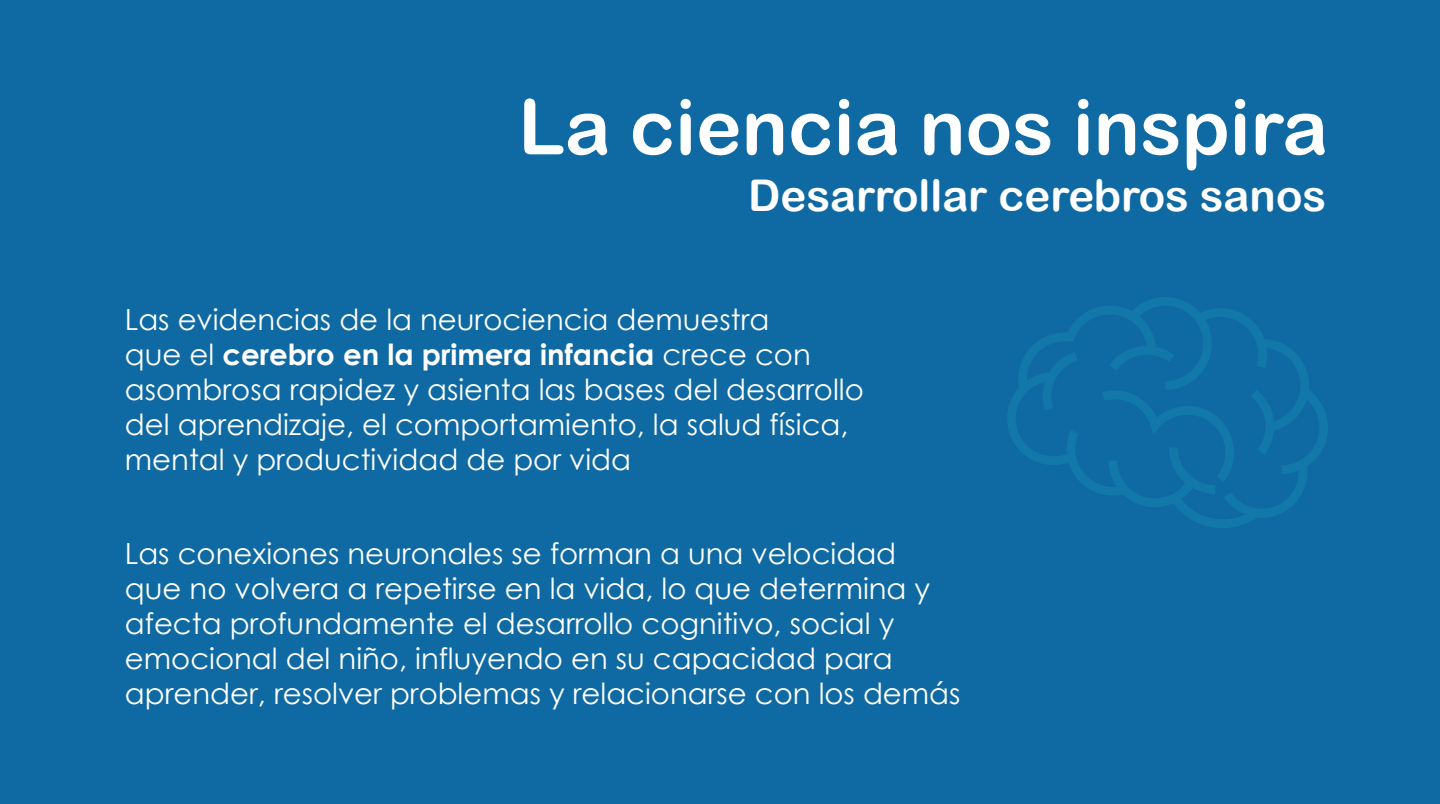
<style>
.page{position:relative;width:1440px;height:804px;background:#0f6aa3}
.page>*{position:absolute;margin:0;border:0;box-sizing:border-box;transform-origin:0 0}
.t1{font:76.8px "Arial Rounded MT Bold";color:#fff}
.t2{font:43.8px "Arial Rounded MT Bold";color:#fff}
.t3{font:29.2px/35px "Century Gothic";color:#fff}
.s1{font-weight:700}
</style>
<div class="page">
<svg style="left:1007px;top:297px;width:321px;height:231px"></svg>
<svg style="left:1102px;top:389px;width:138px;height:93px"></svg>
<h1 class="t1" style="left:518px;top:82px;width:811px">La ciencia nos inspira</h1>
<h2 class="t2" style="left:748px;top:170px;width:580px">Desarrollar cerebros sanos</h2>
<p class="t3" style="left:125px;top:302px;width:740px">Las evidencias de la neurociencia demuestra<br>que el <span class="s1">cerebro en la primera infancia</span> crece con asombrosa rapidez y asienta las bases del desarrollo del aprendizaje, el comportamiento, la salud física, mental y productividad de por vida</p>
<p class="t3" style="left:125px;top:536px;width:837px">Las conexiones neuronales se forman a una velocidad<br>que no volvera a repetirse en la vida, lo que determina y afecta profundamente el desarrollo cognitivo, social y emocional del niño, influyendo en su capacidad para aprender, resolver problemas y relacionarse con los demás</p>
</div>
